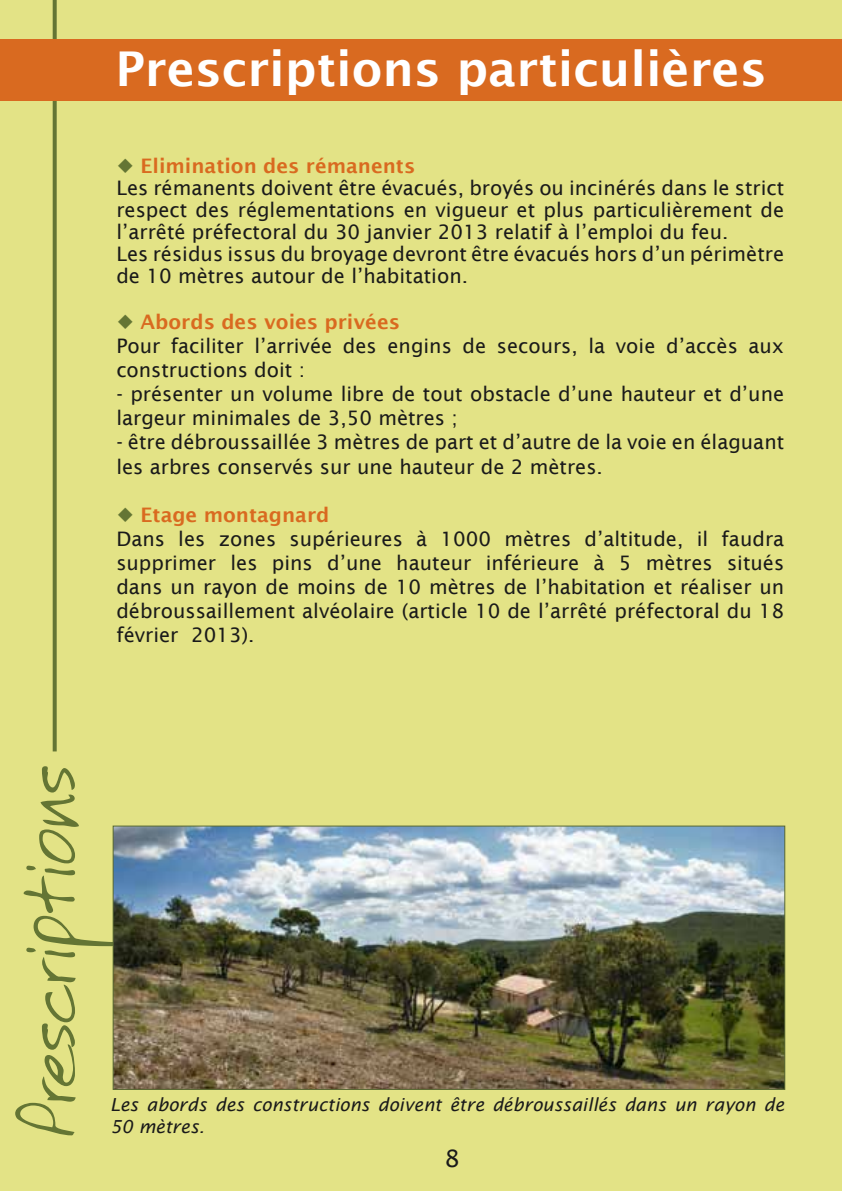
<style>
.page{position:relative;width:842px;height:1191px;background:#e3e386}
.page>*{position:absolute;margin:0;border:0;box-sizing:border-box;transform-origin:0 0}
.t1{font:72px "Victors Hand";color:#647534}
.t2{font:600 48px "Lucida Sans";color:#fff}
.t3{font:24px "Lucida Sans";color:#1a1a1a}
.t4{font:20px/24px "Lucida Sans";color:#1a1a1a}
.t5{font:600 20px "Lucida Sans";color:#d96a20}
.t6{font:italic 18px/21.6px "Lucida Sans";color:#1a1a1a}
</style>
<div class="page">
<svg style="left:53px;top:0;width:4px;height:751px;fill:#647534"></svg>
<div style="left:0;top:40px;width:842px;height:61px;background:#d96a20"></div>
<img style="left:115px;top:827px;width:668px;height:261px">
<div style="left:113px;top:825px;width:672px;height:265px;border:1px solid #5a6a33"></div>
<h2 class="t2" style="left:115px;top:41px;width:653px">Prescriptions particulières</h2>
<p class="t5" style="left:141px;top:155px;width:276px">Elimination des rémanents</p>
<p class="t4" style="left:116px;top:177px;width:669px;line-height:22px">Les rémanents doivent être évacués, broyés ou incinérés dans le strict respect des réglementations en vigueur et plus particulièrement de l’arrêté préfectoral du 30 janvier 2013 relatif à l’emploi du feu.<br>Les résidus issus du broyage devront être évacués hors d’un périmètre de 10 mètres autour de l’habitation.</p>
<p class="t5" style="left:141px;top:311px;width:261px">Abords des voies privées</p>
<p class="t4" style="left:116px;top:334px;width:669px">Pour faciliter l’arrivée des engins de secours, la voie d’accès aux constructions doit :</p>
<p class="t4" style="left:116px;top:382px;width:669px">- présenter un volume libre de tout obstacle d’une hauteur et d’une largeur minimales de 3,50 mètres ;</p>
<p class="t4" style="left:116px;top:430px;width:669px">- être débroussaillée 3 mètres de part et d’autre de la voie en élaguant les arbres conservés sur une hauteur de 2 mètres.</p>
<p class="t5" style="left:141px;top:503px;width:190px">Etage montagnard</p>
<p class="t4" style="left:116px;top:526px;width:669px;text-align:justify">Dans les zones supérieures à 1000 mètres d’altitude, il faudra supprimer les pins d’une hauteur inférieure à 5 mètres situés dans un rayon de moins de 10 mètres de l’habitation et réaliser un débroussaillement alvéolaire (article 10 de l’arrêté préfectoral du 18 février 2013).</p>
<h1 class="t1" style="left:8px;top:1140px;width:376px;rotate:-90deg">Prescriptions</h1>
<p class="t6" style="left:110px;top:1094px;width:675px">Les abords des constructions doivent être débroussaillés dans un rayon de<br>50 mètres.</p>
<p class="t3" style="left:444px;top:1144px;width:17px">8</p>
</div>
